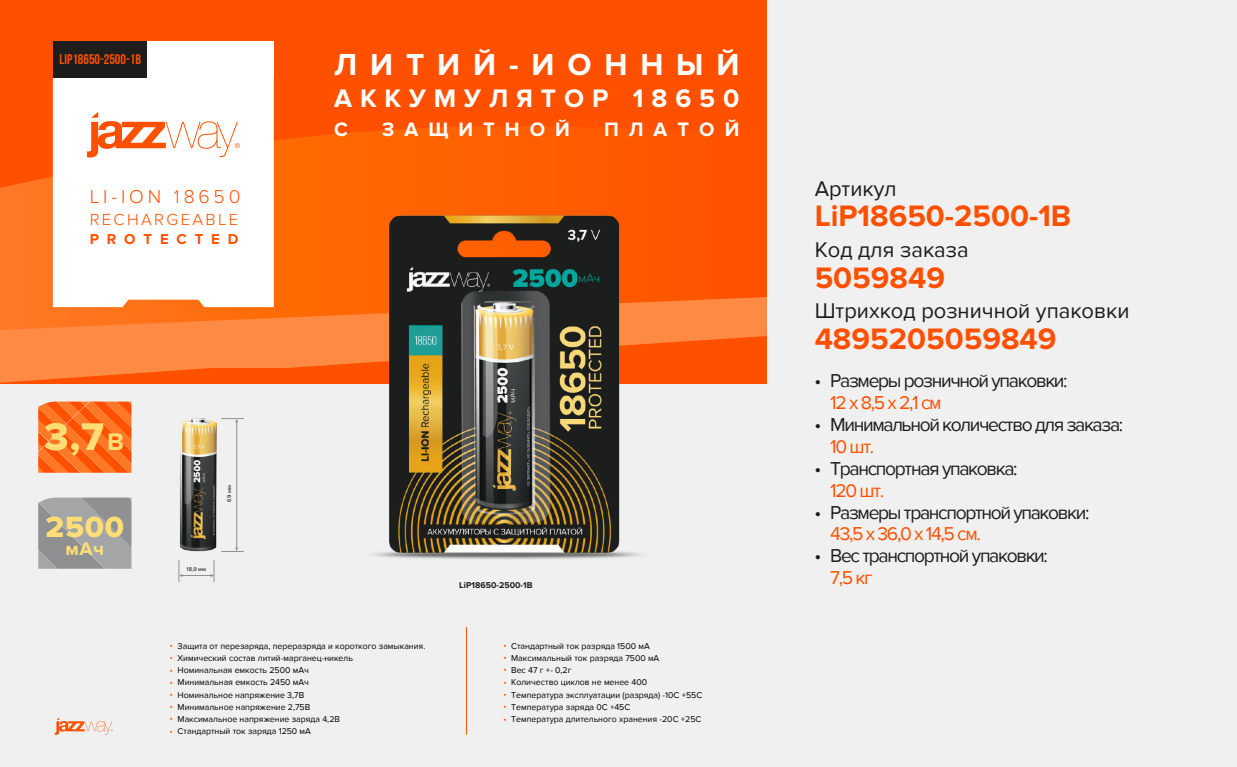
<style>
.page{position:relative;width:1237px;height:767px;background:#fff}
.page>*{position:absolute;margin:0;border:0;box-sizing:border-box;transform-origin:0 0}
.t1{font:800 39.9px "Proxima Nova";color:#ffde75}
.t2{font:700 31.5px "Proxima Nova";letter-spacing:.41em;color:#fff}
.t3{font:700 30.62px "Proxima Nova";color:#ff5000}
.t4{font:800 30.36px "Proxima Nova";color:#ffde75}
.t5{font:700 26.25px "Proxima Nova";letter-spacing:.3em;color:#fff}
.t6{font:21.88px "Proxima Nova";color:#1d1d1b}
.t7{font:700 20.12px "Proxima Nova";letter-spacing:.5em;color:#fff}
.t8{font:19.25px "Proxima Nova";letter-spacing:-.07em;color:#1d1d1b}
.t9{font:19.25px "Proxima Nova";letter-spacing:-.07em;color:#ff5000}
.t10{font:300 19.25px "Proxima Nova";letter-spacing:.2em;color:#ff5000}
.t11{font:700 18.9px "Proxima Nova";color:#ffde75}
.t12{font:300 16.62px "Proxima Nova";letter-spacing:.14em;color:#ff5000}
.t13{font:700 14.88px "Proxima Nova";letter-spacing:.53em;color:#ff5000}
.t14{font:700 14px "Bebas Neue";color:#ff5000}
.t15{font:8.75px/12.2px "Proxima Nova";color:#000}
.t16{font:700 8.75px "Proxima Nova";color:#1d1d1b}
.t17{font:8.75px/12.2px "Proxima Nova";color:#ff5000;text-align:justify}
.t18{font:500 5.69px "Proxima Nova";color:#1d1d1b}
.s1{font-weight:700;font-size:24.94px}
</style>
<div class="page">
<div style="left:0;top:0;width:1236px;height:766px;background:#f0f0f0"></div>
<div style="left:0;top:0;width:766px;height:383px;background:#ff5000"></div>
<svg style="left:0;top:126px;width:593px;height:171px"></svg>
<svg style="left:0;top:297px;width:766px;height:85px;fill:#ff8a44"></svg>
<div style="left:53px;top:78px;width:221px;height:229px;background:#fff"></div>
<div style="left:121px;top:41px;width:153px;height:37px;background:#fff"></div>
<div style="left:53px;top:41px;width:93px;height:37px;background:#1d1d1b"></div>
<svg style="left:87px;top:112px;width:153px;height:45px"></svg>
<svg style="left:55px;top:717px;width:58px;height:17px"></svg>
<hr style="left:466px;top:627px;width:1px;height:107px;background:#ff5000">
<hr style="left:236px;top:421px;width:1px;height:127px;background:#8e9091">
<svg style="left:226px;top:418px;width:18px;height:4px"></svg>
<svg style="left:226px;top:547px;width:18px;height:5px"></svg>
<svg style="left:179px;top:559px;width:36px;height:23px"></svg>
<img style="left:180px;top:418px;width:46px;height:134px">
<svg style="left:38px;top:401px;width:93px;height:71px;background:#fe691b"></svg>
<svg style="left:38px;top:497px;width:93px;height:71px;background:#9a9c9d"></svg>
<img style="left:350px;top:204px;width:302px;height:355px">
<h3 class="t14" style="left:60px;top:51px;width:83px">LiP18650-2500-1B</h3>
<h2 class="t2" style="left:334px;top:46px;width:407px">ЛИТИЙ-ИОННЫЙ</h2>
<h3 class="t5" style="left:334px;top:83px;width:407px">АККУМУЛЯТОР 18650</h3>
<h3 class="t7" style="left:334px;top:118px;width:15px">С</h3>
<h3 class="t7" style="left:382px;top:118px;width:189px">ЗАЩИТНОЙ</h3>
<h3 class="t7" style="left:604px;top:118px;width:137px">ПЛАТОЙ</h3>
<h3 class="t10" style="left:90px;top:185px;width:152px">LI-ION 18650</h3>
<h3 class="t12" style="left:90px;top:209px;width:150px">RECHARGEABLE</h3>
<h3 class="t13" style="left:90px;top:230px;width:150px">PROTECTED</h3>
<h1 class="t1" style="left:44px;top:413px;width:82px">3,7<span class="s1">В</span></h1>
<h3 class="t4" style="left:46px;top:509px;width:80px">2500</h3>
<h3 class="t11" style="left:66px;top:538px;width:40px">мАч</h3>
<p class="t18" style="left:225px;top:501px;width:18px;rotate:-90deg">69 мм</p>
<p class="t18" style="left:187px;top:564px;width:21px">18,9 мм</p>
<p class="t16" style="left:459px;top:579px;width:75px">LiP18650-2500-1B</p>
<p class="t17" style="left:170px;top:639px;width:5px">• • • • • • • •</p>
<p class="t17" style="left:503px;top:639px;width:5px">• • • • • • •</p>
<p class="t15" style="left:511px;top:639px;width:193px">Стандартный ток разряда 1500 мА<br>Максимальный ток разряда 7500 мА<br>Вес 47 г +- 0,2г<br>Количество циклов не менее 400<br>Температура эксплуатации (разряда) -10С +55С<br>Температура заряда 0С +45С<br>Температура длительного хранения -20С +25С</p>
<p class="t15" style="left:178px;top:639px;width:249px">Защита от перезаряда, переразряда и короткого замыкания.<br>Химический состав литий-марганец-никель<br>Номинальная емкость 2500 мАч<br>Минимальная емкость 2450 мАч<br>Номинальное напряжение 3,7В<br>Минимальное напряжение 2,75В<br>Максимальное напряжение заряда 4,2В<br>Стандартный ток заряда 1250 мА</p>
<h3 class="t6" style="left:814px;top:176px;width:83px">Артикул</h3>
<h3 class="t3" style="left:814px;top:198px;width:258px">LiP18650-2500-1B</h3>
<h3 class="t6" style="left:814px;top:237px;width:155px">Код для заказа</h3>
<h3 class="t3" style="left:814px;top:260px;width:132px">5059849</h3>
<h3 class="t6" style="left:814px;top:298px;width:316px">Штрихкод розничной упаковки</h3>
<h3 class="t3" style="left:814px;top:321px;width:243px">4895205059849</h3>
<h3 class="t8" style="left:814px;top:370px;width:254px">• Размеры розничной упаковки:</h3>
<h3 class="t9" style="left:830px;top:391px;width:113px">12 x 8,5 x 2,1 см</h3>
<h3 class="t8" style="left:814px;top:413px;width:310px">• Минимальной количество для заказа:</h3>
<h3 class="t9" style="left:830px;top:435px;width:45px">10 шт.</h3>
<h3 class="t8" style="left:814px;top:457px;width:205px">• Транспортная упаковка:</h3>
<h3 class="t9" style="left:830px;top:479px;width:55px">120 шт.</h3>
<h3 class="t8" style="left:814px;top:501px;width:276px">• Размеры транспортной упаковки:</h3>
<h3 class="t9" style="left:830px;top:523px;width:152px">43,5 x 36,0 x 14,5 см.</h3>
<h3 class="t8" style="left:814px;top:545px;width:235px">• Вес транспортной упаковки:</h3>
<h3 class="t9" style="left:830px;top:566px;width:44px">7,5 кг</h3>
</div>
